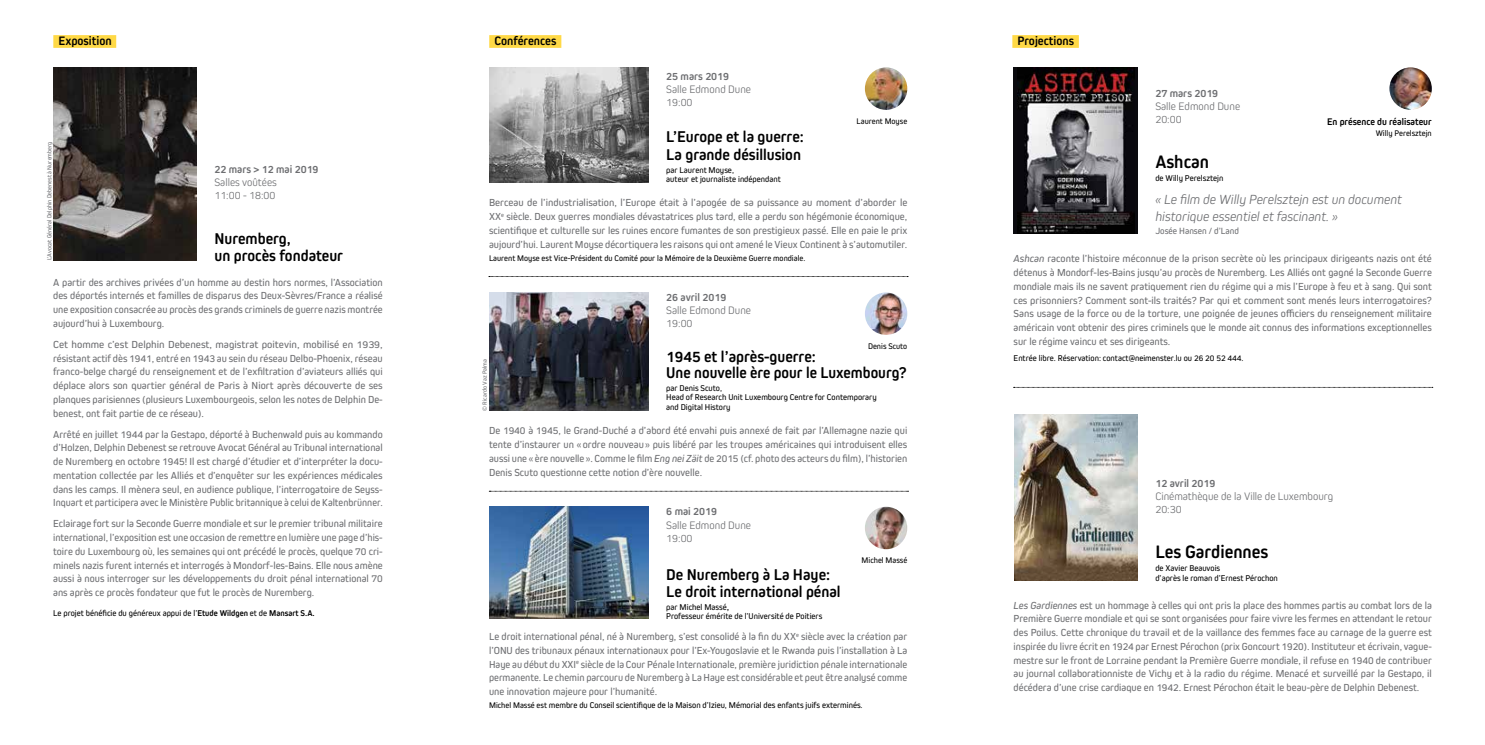
<style>
.page{position:relative;width:1485px;height:745px;background:#fff}
.page>*{position:absolute;margin:0;border:0;box-sizing:border-box;transform-origin:0 0}
.t1{font:700 18.75px "Kiro";color:#000}
.t2{font:700 16.25px/17.2px "Kiro";color:#000}
.t3{font:italic 300 13.75px/16.2px "Kiro";color:#6d6e71}
.t4{font:700 12.75px "Kiro";color:#000}
.t5{font:300 11.25px/13.1px "Kiro";color:#6d6e71}
.t6{font:700 11.25px "Kiro";color:#6d6e71}
.t7{font:10.62px/13.8px "Kiro";color:#6d6e71;text-align:justify}
.t8{font:10.62px/13.8px "Kiro";color:#6d6e71;text-align:justify;scale:1.05 1}
.t9{font:700 10px "Kiro";color:#000}
.t10{font:9.38px "Kiro";color:#6d6e71}
.t11{font:8.75px/9.4px "Kiro";color:#000}
.t12{font:8.5px "Kiro";color:#000}
.t13{font:6.25px "Kiro";color:#6d6e71}
.s1{font-weight:700}
.s2{font-style:italic}
.s3{font-size:10.62px}
.s4{font-size:8.5px}
</style>
<div class="page">
<div style="left:1013px;top:67px;width:124px;height:166px;background:#0a0a0e"></div>
<img style="left:1018px;top:67px;width:116px;height:166px">
<img style="left:1014px;top:414px;width:123px;height:166px">
<svg style="left:1013px;top:387px;width:419px;height:1px"></svg>
<img style="left:1389px;top:67px;width:42px;height:43px;border-radius:21px">
<div style="left:1012px;top:35px;width:67px;height:13px;background:#ffd946"></div>
<div style="left:489px;top:35px;width:72px;height:13px;background:#ffd946"></div>
<img style="left:489px;top:67px;width:159px;height:115px">
<img style="left:865px;top:67px;width:42px;height:43px;border-radius:21px">
<img style="left:489px;top:292px;width:160px;height:118px">
<img style="left:865px;top:292px;width:42px;height:42px;border-radius:21px">
<img style="left:865px;top:506px;width:42px;height:43px;border-radius:21px">
<svg style="left:489px;top:276px;width:419px;height:1px"></svg>
<svg style="left:489px;top:490px;width:419px;height:1px"></svg>
<div style="left:53px;top:35px;width:63px;height:13px;background:#ffd946"></div>
<img style="left:489px;top:506px;width:160px;height:112px">
<img style="left:53px;top:67px;width:144px;height:193px">
<p class="t4" style="left:58px;top:34px;width:55px">Exposition</p>
<p class="t13" style="left:46px;top:260px;width:120px;rotate:-90deg">L’Avocat Général Delphin Debenest à Nuremberg</p>
<p class="t6" style="left:214px;top:162px;width:106px">22 mars &gt; 12 mai 2019</p>
<p class="t5" style="left:214px;top:175px;width:64px">Salles voûtées<br>11:00 - 18:00</p>
<h2 class="t2" style="left:214px;top:229px;width:130px">Nuremberg,<br>un procès fondateur</h2>
<p class="t7" style="left:53px;top:275px;width:331px">A partir des archives privées d’un homme au destin hors normes, l’Association des déportés internés et familles de disparus des Deux-Sèvres/France a réalisé une exposition consacrée au procès des grands criminels de guerre nazis montrée aujourd’hui à Luxembourg.</p>
<p class="t8" style="left:53px;top:337px;width:315px">Cet homme c’est Delphin Debenest, magistrat poitevin, mobilisé en 1939, résistant actif dès 1941, entré en 1943 au sein du réseau Delbo-Phoenix, réseau franco-belge chargé du renseignement et de l’exfiltration d’aviateurs alliés qui déplace alors son quartier général de Paris à Niort après découverte de ses planques parisiennes (plusieurs Luxembourgeois, selon les notes de Delphin De&shy;benest, ont fait partie de ce réseau).</p>
<p class="t7" style="left:53px;top:426px;width:331px">Arrêté en juillet 1944 par la Gestapo, déporté à Buchenwald puis au kommando d’Holzen, Delphin Debenest se retrouve Avocat Général au Tribunal international de Nuremberg en octobre 1945! Il est chargé d’étudier et d’interpréter la docu&shy;mentation collectée par les Alliés et d’enquêter sur les expériences médicales dans les camps. Il mènera seul, en audience publique, l’interrogatoire de Seyss-Inquart et participera avec le Ministère Public britannique à celui de Kaltenbrünner.</p>
<p class="t7" style="left:53px;top:516px;width:331px">Eclairage fort sur la Seconde Guerre mondiale et sur le premier tribunal militaire international, l’exposition est une occasion de remettre en lumière une page d’his&shy;toire du Luxembourg où, les semaines qui ont précédé le procès, quelque 70 cri&shy;minels nazis furent internés et interrogés à Mondorf-les-Bains. Elle nous amène aussi à nous interroger sur les développements du droit pénal international 70 ans après ce procès fondateur que fut le procès de Nuremberg.</p>
<p class="t11" style="left:53px;top:608px;width:263px">Le projet bénéficie du généreux appui de l’<span class="s1">Etude Wildgen</span> et de <span class="s1">Mansart S.A.</span></p>
<p class="t4" style="left:494px;top:34px;width:63px">Conférences</p>
<p class="t4" style="left:1017px;top:34px;width:58px">Projections</p>
<p class="t6" style="left:666px;top:69px;width:64px">25 mars 2019</p>
<p class="t5" style="left:666px;top:82px;width:86px">Salle Edmond Dune<br>19:00</p>
<h2 class="t2" style="left:666px;top:128px;width:139px">L’Europe et la guerre:<br>La grande désillusion</h2>
<p class="t11" style="left:666px;top:165px;width:116px">par Laurent Moyse,<br>auteur et journaliste indépendant</p>
<p class="t7" style="left:489px;top:195px;width:420px">Berceau de l’industrialisation, l’Europe était à l’apogée de sa puissance au moment d’aborder le XX<sup>e</sup> siècle. Deux guerres mondiales dévastatrices plus tard, elle a perdu son hégémonie économique, scientifique et culturelle sur les ruines encore fumantes de son prestigieux passé. Elle en paie le prix aujourd’hui. Laurent Moyse décortiquera les raisons qui ont amené le Vieux Continent à s’automutiler.</p>
<p class="t12" style="left:489px;top:253px;width:318px">Laurent Moyse est Vice-Président du Comité pour la Mémoire de la Deuxième Guerre mondiale.</p>
<p class="t12" style="left:856px;top:116px;width:52px">Laurent Moyse</p>
<p class="t6" style="left:666px;top:290px;width:62px">26 avril 2019</p>
<p class="t5" style="left:666px;top:303px;width:86px">Salle Edmond Dune<br>19:00</p>
<h2 class="t2" style="left:666px;top:348px;width:241px;line-height:16.2px">1945 et l’après-guerre:<br>Une nouvelle ère pour le Luxembourg?</h2>
<p class="t11" style="left:666px;top:383px;width:212px">par Denis Scuto,<br>Head of Research Unit Luxembourg Centre for Contemporary and Digital History</p>
<p class="t7" style="left:489px;top:423px;width:420px">De 1940 à 1945, le Grand-Duché a d’abord été envahi puis annexé de fait par l’Allemagne nazie qui tente d’instaurer un « ordre nouveau » puis libéré par les troupes américaines qui introduisent elles aussi une « ère nouvelle ». Comme le film <span class="s2">Eng nei Zäit</span> de 2015 (cf. photo des acteurs du film), l’historien Denis Scuto questionne cette notion d’ère nouvelle.</p>
<p class="t12" style="left:868px;top:340px;width:41px">Denis Scuto</p>
<p class="t13" style="left:481px;top:410px;width:53px;rotate:-90deg">© Ricardo Vaz Palma</p>
<p class="t6" style="left:666px;top:505px;width:52px">6 mai 2019</p>
<p class="t5" style="left:666px;top:517px;width:86px">Salle Edmond Dune<br>19:00</p>
<h2 class="t2" style="left:666px;top:565px;width:176px">De Nuremberg à La Haye:<br>Le droit international pénal</h2>
<p class="t11" style="left:666px;top:601px;width:158px">par Michel Massé<span class="s3">,<br></span>Professeur émérite de l’Université de Poitiers</p>
<p class="t7" style="left:489px;top:629px;width:420px">Le droit international pénal, né à Nuremberg, s’est consolidé à la fin du XX<sup>e</sup> siècle avec la création par l’ONU des tribunaux pénaux internationaux pour l’Ex-Yougoslavie et le Rwanda puis l’installation à La Haye au début du XXI<sup>e</sup> siècle de la Cour Pénale Internationale, première juridiction pénale internationale permanente. Le chemin parcouru de Nuremberg à La Haye est considérable et peut être analysé comme une innovation majeure pour l’humanité.</p>
<p class="t11" style="left:489px;top:700px;width:375px"><span class="s4">Michel Massé est</span> membre du Conseil scientifique de la Maison d’Izieu, Mémorial des enfants juifs exterminés.</p>
<p class="t12" style="left:861px;top:555px;width:47px">Michel Massé</p>
<p class="t6" style="left:1155px;top:86px;width:64px">27 mars 2019</p>
<p class="t5" style="left:1155px;top:99px;width:86px">Salle Edmond Dune<br>20:00</p>
<h1 class="t1" style="left:1155px;top:151px;width:55px">Ashcan</h1>
<p class="t11" style="left:1155px;top:173px;width:70px">de Willy Perelsztejn</p>
<p class="t3" style="left:1155px;top:191px;width:248px">« Le film de Willy Perelsztejn est un document historique essentiel et fascinant. »</p>
<p class="t10" style="left:1155px;top:226px;width:85px">Josée Hansen / d’Land</p>
<p class="t7" style="left:1013px;top:251px;width:420px"><span class="s2">Ashcan</span> raconte l’histoire méconnue de la prison secrète où les principaux dirigeants nazis ont été détenus à Mondorf-les-Bains jusqu’au procès de Nuremberg. Les Alliés ont gagné la Seconde Guerre mondiale mais ils ne savent pratiquement rien du régime qui a mis l’Europe à feu et à sang. Qui sont ces prisonniers? Comment sont-ils traités? Par qui et comment sont menés leurs interrogatoires?<br>Sans usage de la force ou de la torture, une poignée de jeunes officiers du renseignement militaire américain vont obtenir des pires criminels que le monde ait connus des informations exceptionnelles sur le régime vaincu et ses dirigeants.</p>
<p class="t11" style="left:1013px;top:353px;width:231px">Entrée libre. Réservation: contact@neimenster.lu ou 26 20 52 444.</p>
<p class="t9" style="left:1327px;top:115px;width:106px">En présence du réalisateur</p>
<p class="t12" style="left:1375px;top:128px;width:58px">Willy Perelsztejn</p>
<p class="t6" style="left:1155px;top:476px;width:62px">12 avril 2019</p>
<p class="t5" style="left:1155px;top:489px;width:179px">Cinémathèque de la Ville de Luxembourg<br>20:30</p>
<h1 class="t1" style="left:1155px;top:541px;width:114px">Les Gardiennes</h1>
<p class="t11" style="left:1155px;top:563px;width:124px">de Xavier Beauvois<br>d’après le roman d’Ernest Pérochon</p>
<p class="t7" style="left:1013px;top:597px;width:420px"><span class="s2">Les Gardiennes</span> est un hommage à celles qui ont pris la place des hommes partis au combat lors de la Première Guerre mondiale et qui se sont organisées pour faire vivre les fermes en attendant le retour des Poilus. Cette chronique du travail et de la vaillance des femmes face au carnage de la guerre est inspirée du livre écrit en 1924 par Ernest Pérochon (prix Goncourt 1920). Instituteur et écrivain, vague&shy;mestre sur le front de Lorraine pendant la Première Guerre mondiale, il refuse en 1940 de contribuer au journal collaborationniste de Vichy et à la radio du régime. Menacé et surveillé par la Gestapo, il décédera d’une crise cardiaque en 1942. Ernest Pérochon était le beau-père de Delphin Debenest.</p>
</div>
